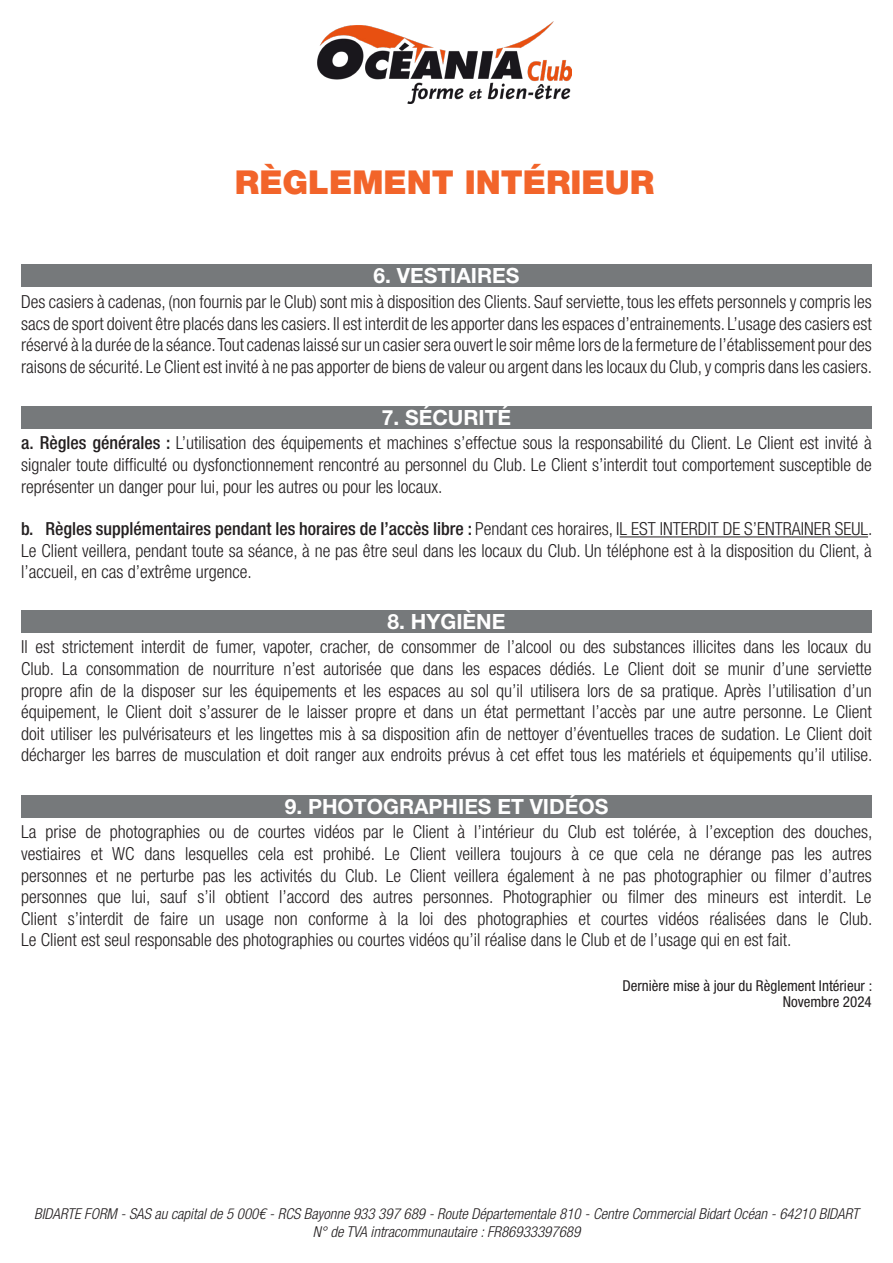
<style>
.page{position:relative;width:893px;height:1263px;background:#fff}
.page>*{position:absolute;margin:0;border:0;box-sizing:border-box;transform-origin:0 0}
.t1{font:900 33px "Helvetica Neue LT Std";color:#f2642a}
.t2{font:700 21px "Helvetica Neue LT Std";color:#fff}
.t3{font:300 condensed 18px/21.6px "Helvetica Neue LT Std";color:#231f20;text-align:justify}
.t4{font:italic 300 condensed 15px "Helvetica Neue LT Std";color:#231f20}
.t5{font:condensed 15px "Helvetica Neue LT Std";color:#231f20}
.s1{font-weight:500}
</style>
<div class="page">
<div style="left:21px;top:406px;width:851px;height:23px;background:#76797b"></div>
<div style="left:21px;top:610px;width:851px;height:23px;background:#76797b"></div>
<div style="left:21px;top:795px;width:851px;height:23px;background:#76797b"></div>
<hr style="left:620px;top:536px;width:248px;height:1px;background:#231f20">
<div style="left:21px;top:264px;width:851px;height:23px;background:#76797b"></div>
<img style="left:317px;top:21px;width:254px;height:82px">
<p class="t1" style="left:235px;top:162px;width:421px">RÈGLEMENT INTÉRIEUR</p>
<p class="t2" style="left:374px;top:263px;width:147px">6. VESTIAIRES</p>
<p class="t3" style="left:21px;top:291px;width:852px">Des casiers à cadenas, (non fournis par le Club) sont mis à disposition des Clients. Sauf serviette, tous les effets personnels y compris les sacs de sport doivent être placés dans les casiers. Il est interdit de les apporter dans les espaces d’entrainements. L’usage des casiers est réservé à la durée de la séance. Tout cadenas laissé sur un casier sera ouvert le soir même lors de la fermeture de l’établissement pour des raisons de sécurité. Le Client est invité à ne pas apporter de biens de valeur ou argent dans les locaux du Club, y compris dans les casiers.</p>
<p class="t2" style="left:382px;top:404px;width:131px">7. SÉCURITÉ</p>
<p class="t3" style="left:21px;top:432px;width:852px"><span class="s1">a. Règles générales :</span> L’utilisation des équipements et machines s’effectue sous la responsabilité du Client. Le Client est invité à signaler toute difficulté ou dysfonctionnement rencontré au personnel du Club. Le Client s’interdit tout comportement susceptible de représenter un danger pour lui, pour les autres ou pour les locaux.</p>
<p class="t3" style="left:21px;top:518px;width:853px"><span class="s1">b. Règles supplémentaires pendant les horaires de l’accès libre :</span> Pendant ces horaires, IL EST INTERDIT DE S’ENTRAINER SEUL.<br>Le Client veillera, pendant toute sa séance, à ne pas être seul dans les locaux du Club. Un téléphone est à la disposition du Client, à l’accueil, en cas d’extrême urgence.</p>
<p class="t2" style="left:388px;top:608px;width:119px">8. HYGIÈNE</p>
<p class="t3" style="left:21px;top:636px;width:853px">Il est strictement interdit de fumer, vapoter, cracher, de consommer de l’alcool ou des substances illicites dans les locaux du Club. La consommation de nourriture n’est autorisée que dans les espaces dédiés. Le Client doit se munir d’une serviette propre afin de la disposer sur les équipements et les espaces au sol qu’il utilisera lors de sa pratique. Après l’utilisation d’un équipement, le Client doit s’assurer de le laisser propre et dans un état permettant l’accès par une autre personne. Le Client doit utiliser les pulvérisateurs et les lingettes mis à sa disposition afin de nettoyer d’éventuelles traces de sudation. Le Client doit décharger les barres de musculation et doit ranger aux endroits prévus à cet effet tous les matériels et équipements qu’il utilise.</p>
<p class="t2" style="left:285px;top:793px;width:325px">9. PHOTOGRAPHIES ET VIDÉOS</p>
<p class="t3" style="left:21px;top:821px;width:853px">La prise de photographies ou de courtes vidéos par le Client à l’intérieur du Club est tolérée, à l’exception des douches, vestiaires et WC dans lesquelles cela est prohibé. Le Client veillera toujours à ce que cela ne dérange pas les autres personnes et ne perturbe pas les activités du Club. Le Client veillera également à ne pas photographier ou filmer d’autres personnes que lui, sauf s’il obtient l’accord des autres personnes. Photographier ou filmer des mineurs est interdit. Le Client s’interdit de faire un usage non conforme à la loi des photographies et courtes vidéos réalisées dans le Club.<br>Le Client est seul responsable des photographies ou courtes vidéos qu’il réalise dans le Club et de l’usage qui en est fait.</p>
<p class="t5" style="left:622px;top:977px;width:251px">Dernière mise à jour du Règlement Intérieur :</p>
<p class="t5" style="left:783px;top:993px;width:91px">Novembre 2024</p>
<p class="t4" style="left:34px;top:1205px;width:826px">BIDARTE FORM - SAS au capital de 5 000€ - RCS Bayonne 933 397 689 - Route Départementale 810 - Centre Commercial Bidart Océan - 64210 BIDART</p>
<p class="t4" style="left:313px;top:1223px;width:269px">N° de TVA intracommunautaire : FR86933397689</p>
</div>
